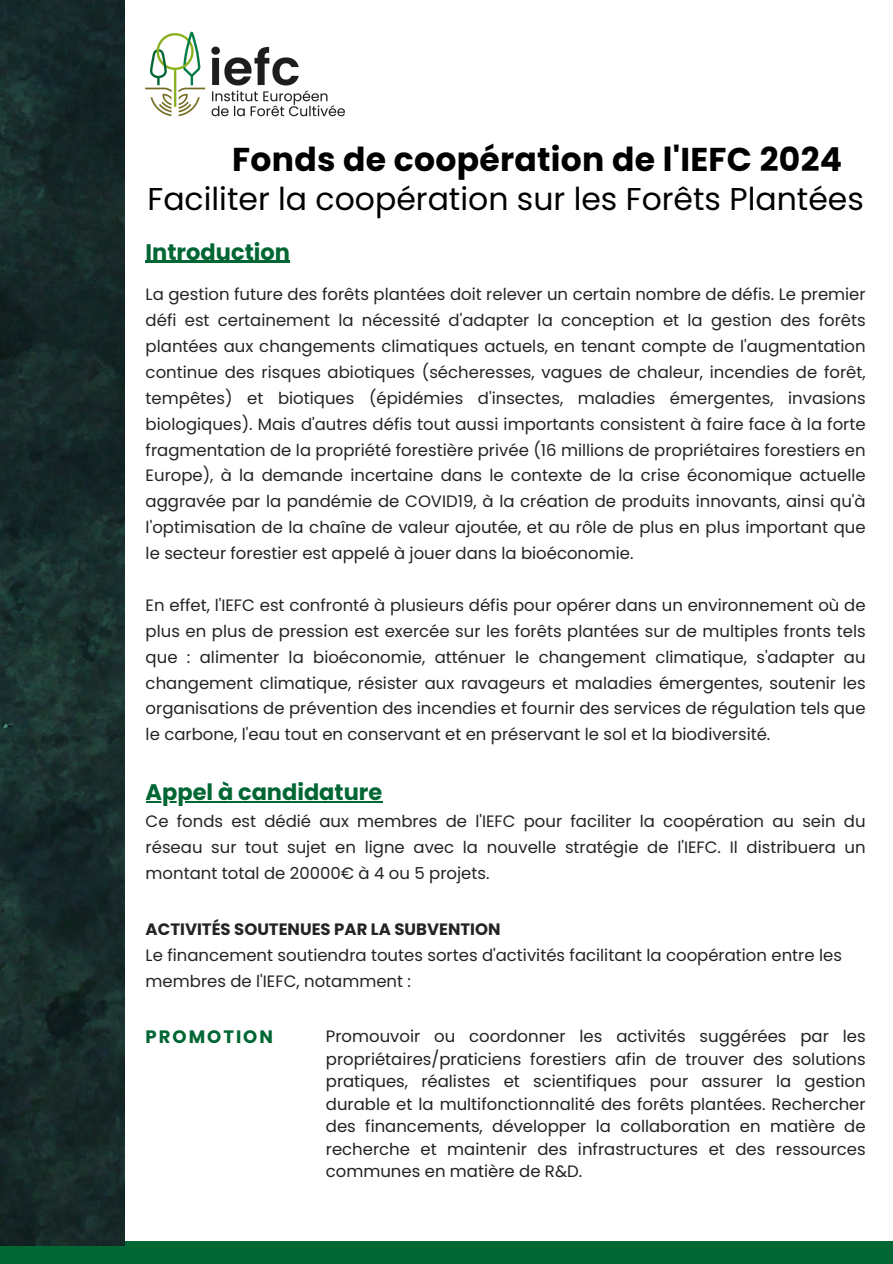
<style>
.page{position:relative;width:893px;height:1264px;background:#fff}
.page>*{position:absolute;margin:0;border:0;box-sizing:border-box;transform-origin:0 0}
.t1{font:700 33px "Poppins";letter-spacing:.01em;color:#000}
.t2{font:31.5px "Poppins";color:#000}
.t3{font:700 22.5px "Poppins";color:#063}
.t4{font:700 18px "Poppins";letter-spacing:.11em;color:#063}
.t5{font:16.5px/25.8px "Poppins";color:#232425;text-align:justify}
.t6{font:16.5px/22.5px "Poppins";color:#222;text-align:justify}
.t7{font:700 16.5px "Poppins";color:#232425}
</style>
<div class="page">
<hr style="left:146px;top:801px;width:236px;height:1px;background:#063">
<div style="left:0;top:1241px;width:892px;height:22px;background:#063"></div>
<img style="left:0;top:0;width:125px;height:1245px">
<img style="left:145px;top:31px;width:200px;height:86px">
<hr style="left:146px;top:261px;width:144px;height:2px;background:#063">
<p class="t1" style="left:232px;top:136px;width:611px">Fonds de coopération de l'IEFC 2024</p>
<p class="t2" style="left:147px;top:177px;width:717px">Faciliter la coopération sur les Forêts Plantées</p>
<p class="t3" style="left:146px;top:236px;width:146px">Introduction</p>
<p class="t5" style="left:146px;top:281px;width:721px">La gestion future des forêts plantées doit relever un certain nombre de défis. Le premier défi est certainement la nécessité d'adapter la conception et la gestion des forêts plantées aux changements climatiques actuels, en tenant compte de l'augmentation continue des risques abiotiques (sécheresses, vagues de chaleur, incendies de forêt, tempêtes) et biotiques (épidémies d'insectes, maladies émergentes, invasions biologiques). Mais d'autres défis tout aussi importants consistent à faire face à la forte fragmentation de la propriété forestière privée (16 millions de propriétaires forestiers en Europe), à la demande incertaine dans le contexte de la crise économique actuelle aggravée par la pandémie de COVID19, à la création de produits innovants, ainsi qu'à l'optimisation de la chaîne de valeur ajoutée, et au rôle de plus en plus important que le secteur forestier est appelé à jouer dans la bioéconomie.</p>
<p class="t5" style="left:146px;top:592px;width:721px">En effet, l'IEFC est confronté à plusieurs défis pour opérer dans un environnement où de plus en plus de pression est exercée sur les forêts plantées sur de multiples fronts tels que : alimenter la bioéconomie, atténuer le changement climatique, s'adapter au changement climatique, résister aux ravageurs et maladies émergentes, soutenir les organisations de prévention des incendies et fournir des services de régulation tels que le carbone, l'eau tout en conservant et en préservant le sol et la biodiversité.</p>
<p class="t3" style="left:146px;top:776px;width:238px">Appel à candidature</p>
<p class="t5" style="left:146px;top:808px;width:721px">Ce fonds est dédié aux membres de l'IEFC pour faciliter la coopération au sein du réseau sur tout sujet en ligne avec la nouvelle stratégie de l'IEFC. Il distribuera un montant total de 20000€ à 4 ou 5 projets.</p>
<p class="t7" style="left:146px;top:917px;width:356px">ACTIVITÉS SOUTENUES PAR LA SUBVENTION</p>
<p class="t5" style="left:146px;top:942px;width:697px">Le financement soutiendra toutes sortes d'activités facilitant la coopération entre les membres de l'IEFC, notamment :</p>
<p class="t4" style="left:146px;top:1024px;width:129px">PROMOTION</p>
<p class="t6" style="left:326px;top:1025px;width:541px">Promouvoir ou coordonner les activités suggérées par les propriétaires/praticiens forestiers afin de trouver des solutions pratiques, réalistes et scientifiques pour assurer la gestion durable et la multifonctionnalité des forêts plantées. Rechercher des financements, développer la collaboration en matière de recherche et maintenir des infrastructures et des ressources communes en matière de R&amp;D.</p>
</div>
